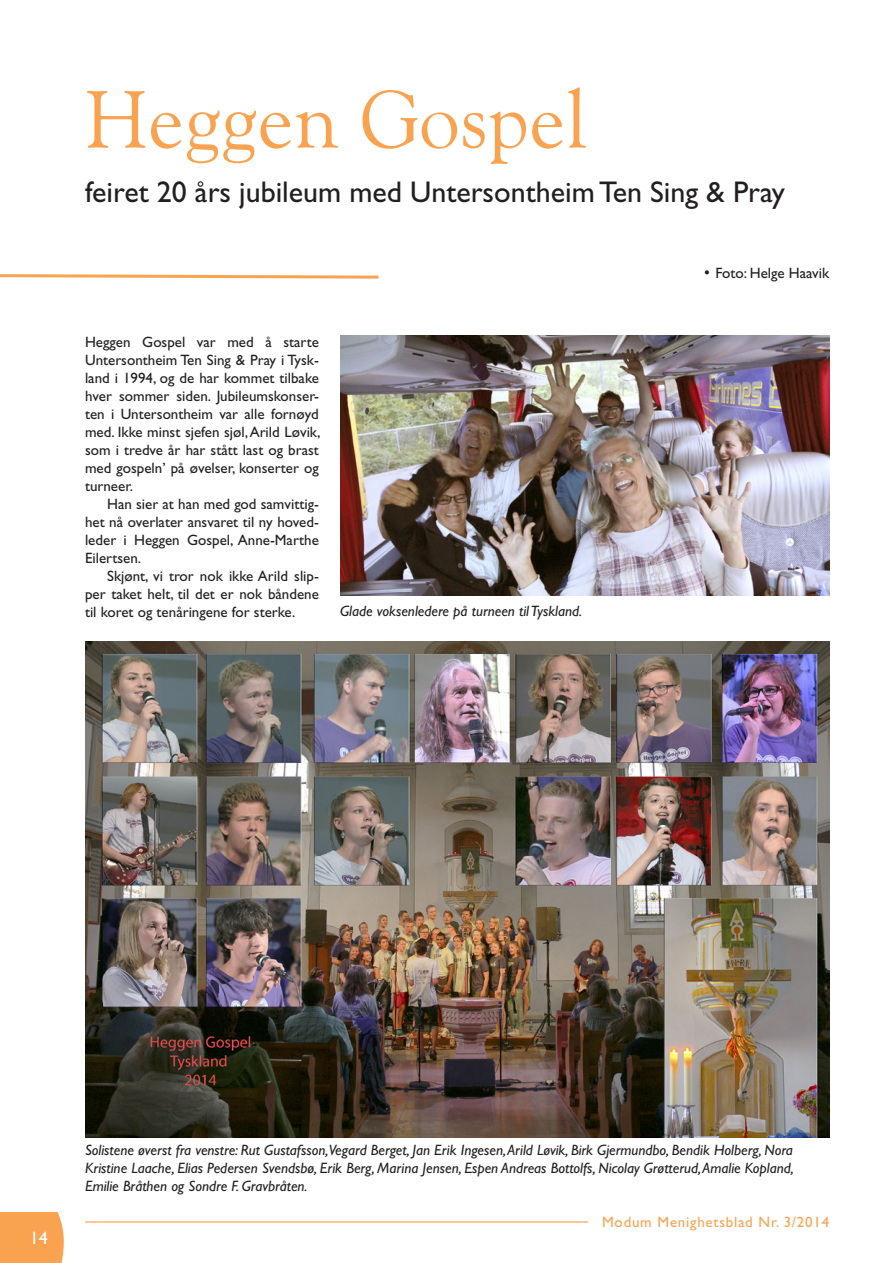
<style>
.page{position:relative;width:893px;height:1263px;background:#fff}
.page>*{position:absolute;margin:0;border:0;box-sizing:border-box;transform-origin:0 0}
.t1{font:81px "Goudy Old Style BT";letter-spacing:.01em;color:#f9a350}
.t2{font:30px "Gill Sans";color:#231f20}
.t3{font:18px "Gill Sans";color:#fff}
.t4{font:15px/18px "Gill Sans";color:#231f20;text-align:justify}
.t5{font:italic 15px/18px "Gill Sans";color:#231f20;text-align:justify}
.t6{font:15px "Gill Sans";letter-spacing:.05em;color:#f9a350}
.s1{font-size:16.5px}
</style>
<div class="page">
<div style="left:0;top:1212px;width:64px;height:51px;background:#f9a350"></div>
<hr style="left:86px;top:1221px;width:502px;height:1px;background:#f9a350">
<svg style="left:0;top:274px;width:379px;height:5px"></svg>
<img style="left:340px;top:336px;width:489px;height:259px">
<img style="left:85px;top:641px;width:744px;height:496px">
<h1 class="t1" style="left:85px;top:70px;width:503px">Heggen Gospel</h1>
<h2 class="t2" style="left:85px;top:174px;width:701px">feiret 20 års jubileum med Untersontheim Ten Sing &amp; Pray</h2>
<p class="t4" style="left:85px;top:333px;width:237px">Heggen Gospel var med å starte Untersontheim Ten Sing &amp; Pray i Tysk&shy;land i 1994, og de har kommet tilbake hver sommer siden. Jubileumskonser&shy;ten i Untersontheim var alle fornøyd med. Ikke minst sjefen sjøl, Arild Løvik, som i tredve år har stått last og brast med gospeln’ på øvelser, konserter og turneer.</p>
<p class="t4" style="left:85px;top:495px;width:235px;text-indent:22px">Han sier at han med god samvittig&shy;het nå overlater ansvaret til ny hoved&shy;leder i Heggen Gospel, Anne-Marthe Eilertsen.</p>
<p class="t4" style="left:85px;top:567px;width:235px;text-indent:22px">Skjønt, vi tror nok ikke Arild slip&shy;per taket helt, til det er nok båndene til koret og tenåringene for sterke.</p>
<p class="t5" style="left:340px;top:602px;width:243px">Glade voksenledere på turneen til Tyskland.</p>
<p class="t4" style="left:704px;top:264px;width:127px"><span class="s1">•</span> Foto: Helge Haavik</p>
<p class="t3" style="left:30px;top:1227px;width:19px">14</p>
<p class="t5" style="left:85px;top:1141px;width:710px">Solistene øverst fra venstre: Rut Gustafsson,Vegard Berget, Jan Erik Ingesen, Arild Løvik, Birk Gjermundbo, Bendik Holberg, Nora Kristine Laache, Elias Pedersen Svendsbø, Erik Berg, Marina Jensen, Espen Andreas Bottolfs, Nicolay Grøtterud, Amalie Kopland, Emilie Bråthen og Sondre F. Gravbråten.</p>
<p class="t6" style="left:602px;top:1213px;width:229px">Modum Menighetsblad Nr. 3/2014</p>
</div>
